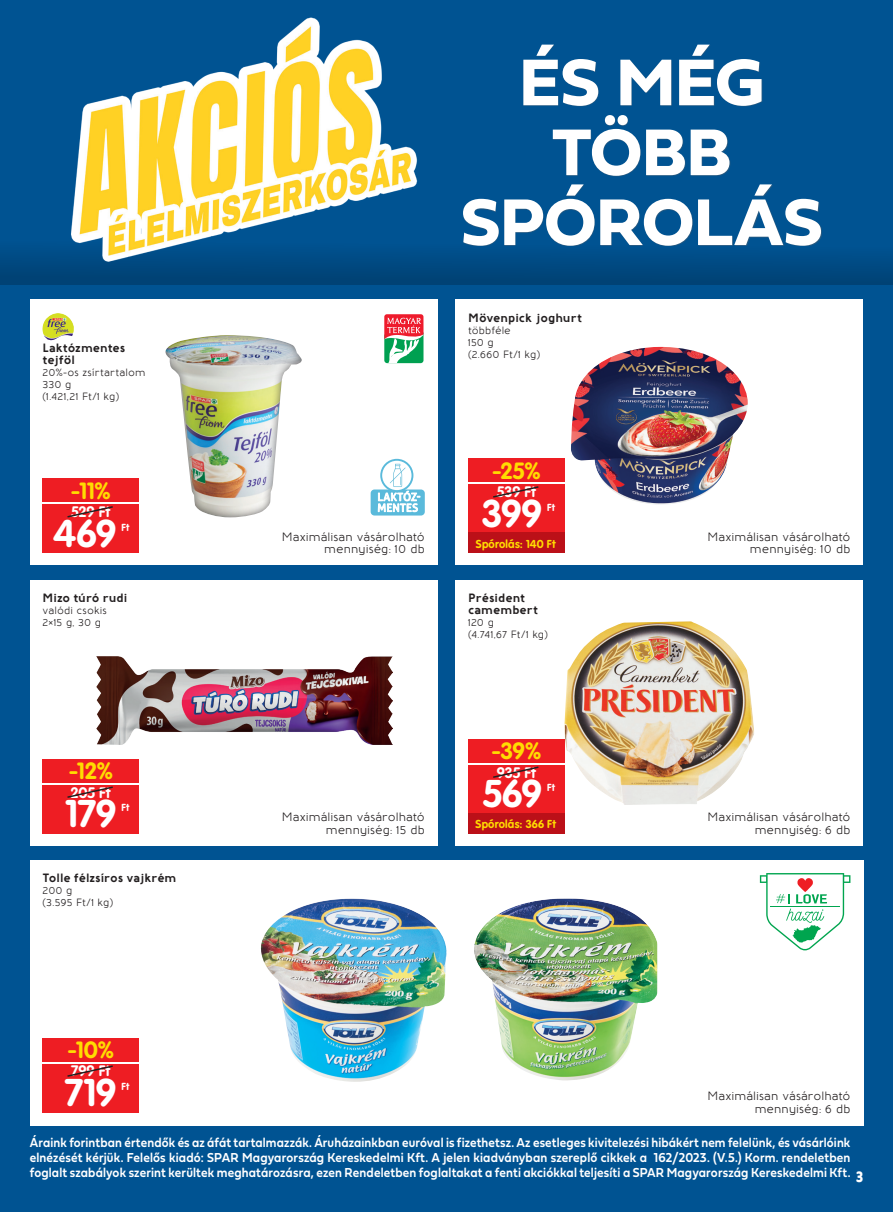
<style>
.page{position:relative;width:893px;height:1212px;background:#005392}
.page>*{position:absolute;margin:0;border:0;box-sizing:border-box;transform-origin:0 0}
.t1{font:68.7px/69.9px "Fieldwork Geo Bold";color:#fff;text-align:center}
.t2{font:700 38.1px "VAG Rounded Next";letter-spacing:-.01em;color:#fff}
.t3{font:700 23.1px "VAG Rounded Next";letter-spacing:-.005em;color:#ffdc01}
.t4{font:700 15px "VAG Rounded Next";letter-spacing:.01em;color:#fff}
.t5{font:13.5px/15px "Fieldwork Geo Demibold";letter-spacing:.01em;color:#fff;scale:.89 1}
.leiras{font:500 12px "Baufra";letter-spacing:.01em;color:#231f20}
.megnevezés{font:700 12px "Baufra";color:#231f20}
.t6{font:700 11.4px "VAG Rounded Next";letter-spacing:.015em;color:#ffdc01}
.leiras-2{font:500 10.5px "Baufra";letter-spacing:.01em;color:#231f20}
.t7{font:700 10.2px "VAG Rounded Next";letter-spacing:.02em;color:#fff}
.s1{font-family:"Baloo";font-size:17.1px}
</style>
<div class="page">
<div style="left:0;top:239px;width:893px;height:45px;background:linear-gradient(to bottom,#005595,#004173)"></div>
<div style="left:30px;top:299px;width:407px;height:266px;background:#fff"></div>
<div style="left:455px;top:299px;width:408px;height:266px;background:#fff"></div>
<div style="left:30px;top:580px;width:407px;height:266px;background:#fff"></div>
<div style="left:455px;top:580px;width:408px;height:266px;background:#fff"></div>
<div style="left:30px;top:860px;width:833px;height:265px;background:#fff"></div>
<div style="left:464px;top:45px;width:358px;height:201px;background:#636366;opacity:.4"></div>
<img style="left:53px;top:17px;width:380px;height:257px">
<img style="left:571px;top:347px;width:177px;height:158px">
<img style="left:97px;top:656px;width:296px;height:88px">
<img style="left:564px;top:621px;width:190px;height:184px">
<img style="left:261px;top:898px;width:186px;height:184px">
<img style="left:474px;top:898px;width:183px;height:183px">
<div style="left:165px;top:334px;width:139px;height:186px;background:#231f20;opacity:.75"></div>
<div style="left:468px;top:459px;width:97px;height:23px;background:#ee1d23"></div>
<div style="left:468px;top:484px;width:97px;height:49px;background:#ee1d23"></div>
<div style="left:468px;top:532px;width:97px;height:21px;background:#bb1018"></div>
<svg style="left:493px;top:486px;width:46px;height:12px"></svg>
<div style="left:43px;top:759px;width:96px;height:23px;background:#ee1d23"></div>
<div style="left:43px;top:785px;width:96px;height:48px;background:#ee1d23"></div>
<svg style="left:67px;top:786px;width:46px;height:12px"></svg>
<div style="left:43px;top:1038px;width:96px;height:23px;background:#ee1d23"></div>
<div style="left:43px;top:1063px;width:96px;height:49px;background:#ee1d23"></div>
<svg style="left:67px;top:1065px;width:46px;height:12px"></svg>
<img style="left:43px;top:313px;width:31px;height:27px">
<div style="left:43px;top:479px;width:96px;height:23px;background:#ee1d23"></div>
<div style="left:43px;top:504px;width:96px;height:49px;background:#ee1d23"></div>
<svg style="left:67px;top:506px;width:46px;height:12px"></svg>
<div style="left:371px;top:489px;width:54px;height:26px;background:#5abadb;border-radius:4px"></div>
<svg style="left:381px;top:460px;width:31px;height:31px"></svg>
<div style="left:380px;top:459px;width:33px;height:33px;border:2px solid #5abadb;border-radius:50%"></div>
<svg style="left:378px;top:464px;width:42px;height:48px"></svg>
<svg style="left:383px;top:313px;width:42px;height:51px"></svg>
<svg style="left:384px;top:314px;width:39px;height:49px"></svg>
<div style="left:468px;top:739px;width:97px;height:23px;background:#ee1d23"></div>
<div style="left:468px;top:765px;width:97px;height:49px;background:#ee1d23"></div>
<div style="left:468px;top:813px;width:97px;height:20px;background:#bb1018"></div>
<svg style="left:493px;top:766px;width:46px;height:12px"></svg>
<svg style="left:760px;top:873px;width:90px;height:77px"></svg>
<p class="megnevezés" style="left:43px;top:339px;width:84px">Laktózmentes</p>
<p class="megnevezés" style="left:43px;top:351px;width:34px">tejföl</p>
<p class="leiras-2" style="left:43px;top:366px;width:104px">20%-os zsírtartalom</p>
<p class="leiras-2" style="left:43px;top:378px;width:30px">330 g</p>
<p class="leiras-2" style="left:43px;top:390px;width:78px">(1.421,21 Ft/1 kg)</p>
<h3 class="t3" style="left:71px;top:476px;width:41px">-11%</h3>
<h2 class="t2" style="left:54px;top:509px;width:64px">469</h2>
<p class="t7" style="left:121px;top:521px;width:9px">Ft</p>
<p class="t4" style="left:71px;top:502px;width:41px">529 Ft</p>
<p class="megnevezés" style="left:43px;top:589px;width:86px">Mizo túró rudi</p>
<p class="leiras-2" style="left:43px;top:604px;width:66px">valódi csokis</p>
<p class="leiras-2" style="left:43px;top:616px;width:60px">2×15 g, 30 g</p>
<p class="t3" style="left:69px;top:756px;width:46px">-12%</p>
<p class="t2" style="left:66px;top:789px;width:52px">179</p>
<p class="t7" style="left:121px;top:801px;width:9px">Ft</p>
<p class="t4" style="left:71px;top:782px;width:42px">205 Ft</p>
<p class="megnevezés" style="left:43px;top:869px;width:135px">Tolle félzsíros vajkrém</p>
<p class="leiras-2" style="left:43px;top:884px;width:32px">200 g</p>
<p class="leiras-2" style="left:43px;top:896px;width:72px">(3.595 Ft/1 kg)</p>
<h3 class="t3" style="left:68px;top:1035px;width:48px">-10%</h3>
<h2 class="t2" style="left:65px;top:1068px;width:53px">719</h2>
<p class="t7" style="left:121px;top:1080px;width:9px">Ft</p>
<p class="t4" style="left:71px;top:1061px;width:41px">799 Ft</p>
<h1 class="t1" style="left:461px;top:45px;width:363px">ÉS MÉG<br>TÖBB<br>SPÓROLÁS</h1>
<p class="megnevezés" style="left:468px;top:309px;width:115px">Mövenpick joghurt</p>
<p class="leiras-2" style="left:468px;top:324px;width:44px">többféle</p>
<p class="leiras-2" style="left:468px;top:336px;width:27px">150 g</p>
<p class="leiras-2" style="left:468px;top:348px;width:73px">(2.660 Ft/1 kg)</p>
<p class="leiras" style="left:282px;top:529px;width:144px">Maximálisan vásárolható</p>
<p class="leiras" style="left:324px;top:541px;width:102px">mennyiség: 10 db</p>
<p class="t3" style="left:492px;top:456px;width:50px">-25%</p>
<p class="t2" style="left:482px;top:489px;width:61px">399</p>
<p class="t7" style="left:547px;top:501px;width:9px">Ft</p>
<p class="t6" style="left:476px;top:536px;width:81px">Spórolás: 140 Ft</p>
<p class="t4" style="left:497px;top:482px;width:41px">539 Ft</p>
<p class="megnevezés" style="left:468px;top:589px;width:58px">Président</p>
<p class="megnevezés" style="left:468px;top:601px;width:72px">camembert</p>
<p class="leiras-2" style="left:468px;top:616px;width:27px">120 g</p>
<p class="leiras-2" style="left:468px;top:628px;width:81px">(4.741,67 Ft/1 kg)</p>
<p class="leiras" style="left:708px;top:529px;width:144px">Maximálisan vásárolható</p>
<p class="leiras" style="left:750px;top:541px;width:102px">mennyiség: 10 db</p>
<p class="leiras" style="left:282px;top:809px;width:144px">Maximálisan vásárolható</p>
<p class="leiras" style="left:326px;top:822px;width:100px">mennyiség: 15 db</p>
<h3 class="t3" style="left:492px;top:736px;width:51px">-39%</h3>
<h2 class="t2" style="left:483px;top:769px;width:61px">569</h2>
<p class="t7" style="left:547px;top:781px;width:9px">Ft</p>
<p class="t6" style="left:475px;top:816px;width:82px">Spórolás: 366 Ft</p>
<p class="t4" style="left:497px;top:762px;width:41px">935 Ft</p>
<p class="leiras" style="left:708px;top:809px;width:144px">Maximálisan vásárolható</p>
<p class="leiras" style="left:755px;top:822px;width:97px">mennyiség: 6 db</p>
<p class="leiras" style="left:708px;top:1088px;width:144px">Maximálisan vásárolható</p>
<p class="leiras" style="left:755px;top:1100px;width:97px">mennyiség: 6 db</p>
<p class="t5" style="left:30px;top:1135px;width:938px">Áraink forintban értendők és az áfát tartalmazzák. Áruházainkban euróval is fizethetsz. Az esetleges kivitelezési hibákért nem felelünk, és vásárlóink elnézését kérjük. Felelős kiadó: SPAR Magyarország Kereskedelmi Kft. A jelen kiadványban szereplő cikkek a 162/2023. (V.5.) Korm. rendeletben foglalt szabályok szerint kerültek meghatározásra, ezen Rendeletben foglaltakat a fenti akciókkal teljesíti a SPAR Magyarország Kereskedelmi Kft. <span class="s1">3</span></p>
</div>
